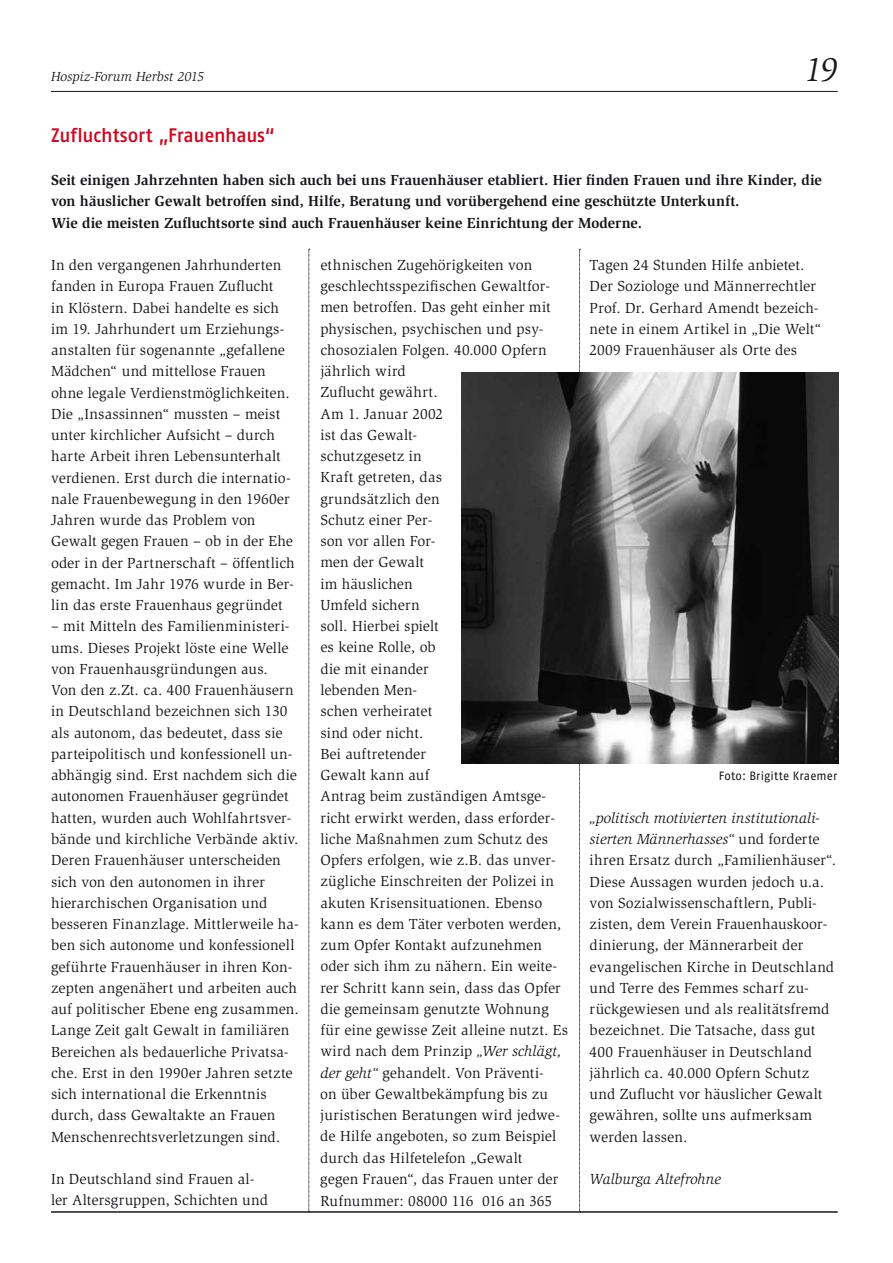
<style>
.page{position:relative;width:893px;height:1263px;background:#fff}
.page>*{position:absolute;margin:0;border:0;box-sizing:border-box;transform-origin:0 0}
.t1{font:italic 34.5px "Slimbach Std";color:#1a171c}
.t2{font:500 19.5px "Fago No";letter-spacing:-.01em;color:#cd071e}
.t3{font:15px/21.3px "Slimbach Std";letter-spacing:.01em;color:#1a171c}
.t4{font:700 15px/21.3px "Slimbach Std";color:#1a171c}
.t5{font:italic 15px "Slimbach Std";color:#1a171c}
.t6{font:italic 13.5px "Slimbach Std";letter-spacing:-.005em;color:#1a171c}
.t7{font:12px "Fago No";letter-spacing:.02em;color:#1a171c}
.s1{font-style:italic}
</style>
<div class="page">
<hr style="left:51px;top:91px;width:787px;height:1px;background:#1a171c">
<hr style="left:51px;top:1211px;width:787px;height:2px;background:#1a171c">
<svg style="left:309px;top:249px;width:1px;height:963px"></svg>
<svg style="left:579px;top:249px;width:2px;height:963px"></svg>
<img style="left:461px;top:372px;width:378px;height:391px">
<p class="t6" style="left:51px;top:69px;width:155px">Hospiz-Forum Herbst 2015</p>
<h1 class="t1" style="left:804px;top:50px;width:35px">19</h1>
<h2 class="t2" style="left:51px;top:124px;width:226px">Zufluchtsort „Frauenhaus“</h2>
<p class="t4" style="left:51px;top:169px;width:772px">Seit einigen Jahrzehnten haben sich auch bei uns Frauenhäuser etabliert. Hier finden Frauen und ihre Kinder, die von häuslicher Gewalt betroffen sind, Hilfe, Beratung und vorübergehend eine geschützte Unterkunft.<br>Wie die meisten Zufluchtsorte sind auch Frauenhäuser keine Einrichtung der Moderne.</p>
<p class="t3" style="left:51px;top:254px;width:245px">In den vergangenen Jahrhunderten fanden in Europa Frauen Zuflucht<br>in Klöstern. Dabei handelte es sich im 19. Jahrhundert um Erziehungs&shy;anstalten für sogenannte „gefallene Mädchen“ und mittellose Frauen ohne legale Verdienstmöglichkeiten.<br>Die „Insassinnen“ mussten – meist unter kirchlicher Aufsicht – durch harte Arbeit ihren Lebensunterhalt verdienen. Erst durch die internatio&shy;nale Frauenbewegung in den 1960er Jahren wurde das Problem von Gewalt gegen Frauen – ob in der Ehe oder in der Partnerschaft – öffentlich gemacht. Im Jahr 1976 wurde in Ber&shy;lin das erste Frauenhaus gegründet</p>
<p class="t3" style="left:51px;top:616px;width:249px">– mit Mitteln des Familienministeri&shy;ums. Dieses Projekt löste eine Welle von Frauenhausgründungen aus.<br>Von den z.Zt. ca. 400 Frauenhäusern in Deutschland bezeichnen sich 130 als autonom, das bedeutet, dass sie parteipolitisch und konfessionell un&shy;abhängig sind. Erst nachdem sich die autonomen Frauenhäuser gegründet hatten, wurden auch Wohlfahrtsver&shy;bände und kirchliche Verbände aktiv.<br>Deren Frauenhäuser unterscheiden sich von den autonomen in ihrer hierarchischen Organisation und besseren Finanzlage. Mittlerweile ha&shy;ben sich autonome und konfessionell geführte Frauenhäuser in ihren Kon&shy;zepten angenähert und arbeiten auch auf politischer Ebene eng zusammen.<br>Lange Zeit galt Gewalt in familiären Bereichen als bedauerliche Privatsa&shy;che. Erst in den 1990er Jahren setzte sich international die Erkenntnis durch, dass Gewaltakte an Frauen Menschenrechtsverletzungen sind.</p>
<p class="t3" style="left:51px;top:1168px;width:218px">In Deutschland sind Frauen al&shy;ler Altersgruppen, Schichten und</p>
<p class="t3" style="left:320px;top:254px;width:249px">ethnischen Zugehörigkeiten von geschlechtsspezifischen Gewaltfor&shy;men betroffen. Das geht einher mit physischen, psychischen und psy&shy;chosozialen Folgen. 40.000 Opfern jährlich wird<br>Zuflucht gewährt.<br>Am 1. Januar 2002<br>ist das Gewalt-<br>schutzgesetz in<br>Kraft getreten, das<br>grundsätzlich den<br>Schutz einer Per-<br>son vor allen For-<br>men der Gewalt<br>im häuslichen<br>Umfeld sichern<br>soll. Hierbei spielt<br>es keine Rolle, ob<br>die mit einander<br>lebenden Men-<br>schen verheiratet<br>sind oder nicht.<br>Bei auftretender<br>Gewalt kann auf<br>Antrag beim zuständigen Amtsge&shy;richt erwirkt werden, dass erforder&shy;liche Maßnahmen zum Schutz des<br>Opfers erfolgen, wie z.B. das unver&shy;zügliche Einschreiten der Polizei in akuten Krisensituationen. Ebenso kann es dem Täter verboten werden, zum Opfer Kontakt aufzunehmen oder sich ihm zu nähern. Ein weite&shy;rer Schritt kann sein, dass das Opfer die gemeinsam genutzte Wohnung für eine gewisse Zeit alleine nutzt. Es wird nach dem Prinzip <span class="s1">„Wer schlägt, der geht“</span> gehandelt. Von Präventi-<br>on über Gewaltbekämpfung bis zu juristischen Beratungen wird jedwe&shy;de Hilfe angeboten, so zum Beispiel durch das Hilfetelefon „Gewalt<br>gegen Frauen“, das Frauen unter der<br>Rufnummer: 08000 116 016 an 365</p>
<p class="t3" style="left:590px;top:254px;width:234px">Tagen 24 Stunden Hilfe anbietet.<br>Der Soziologe und Männerrechtler Prof. Dr. Gerhard Amendt bezeich&shy;nete in einem Artikel in „Die Welt“ 2009 Frauenhäuser als Orte des</p>
<p class="t7" style="left:719px;top:769px;width:120px">Foto: Brigitte Kraemer</p>
<p class="t3" style="left:590px;top:807px;width:248px"><span class="s1">„politisch motivierten institutionali&shy;sierten Männerhasses“</span> und forderte ihren Ersatz durch „Familienhäuser“.<br>Diese Aussagen wurden jedoch u.a. von Sozialwissenschaftlern, Publi&shy;zisten, dem Verein Frauenhauskoor&shy;dinierung, der Männerarbeit der evangelischen Kirche in Deutschland und Terre des Femmes scharf zu&shy;rückgewiesen und als realitätsfremd bezeichnet. Die Tatsache, dass gut 400 Frauenhäuser in Deutschland jährlich ca. 40.000 Opfern Schutz und Zuflucht vor häuslicher Gewalt gewähren, sollte uns aufmerksam werden lassen.</p>
<p class="t5" style="left:590px;top:1171px;width:133px">Walburga Altefrohne</p>
</div>
